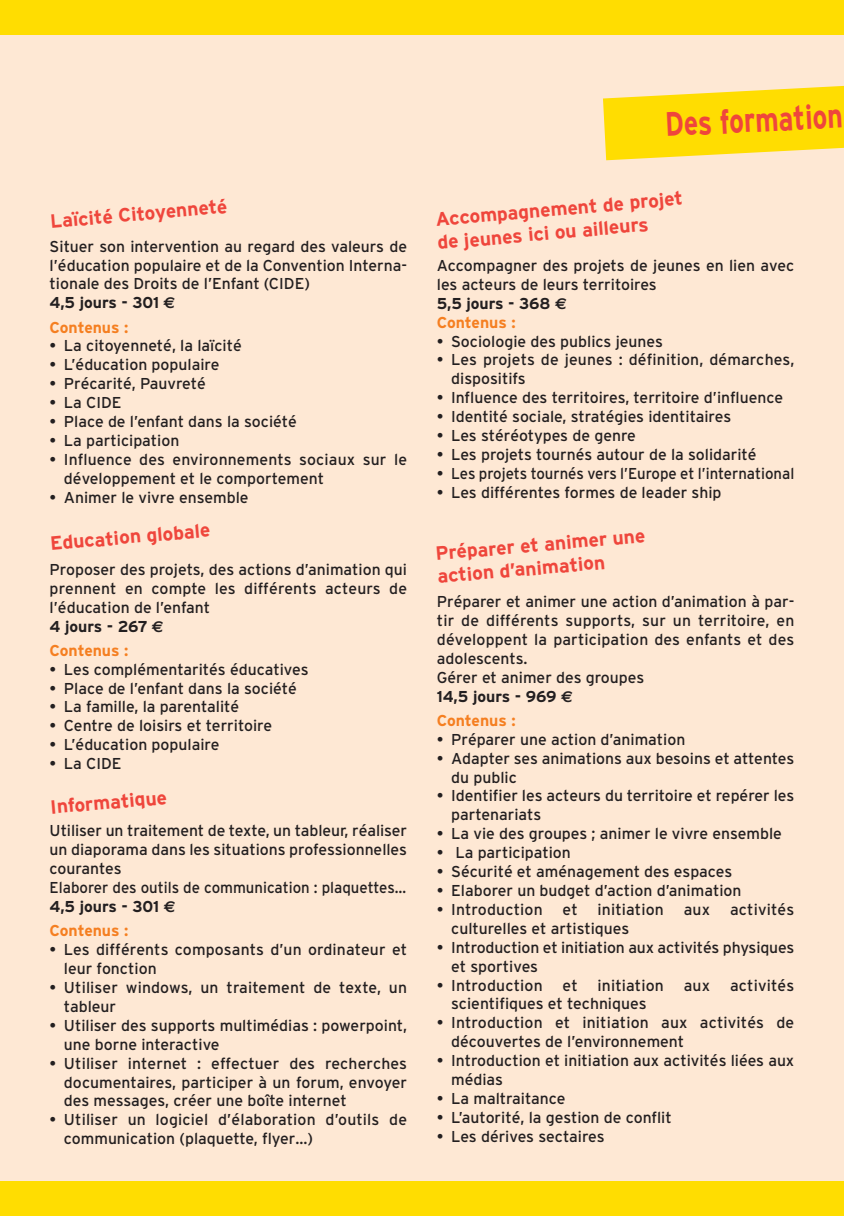
<style>
.page{position:relative;width:844px;height:1216px;background:#fff}
.page>*{position:absolute;margin:0;border:0;box-sizing:border-box;transform-origin:0 0}
.t1{font:700 33.95px "Interstate";color:#ef463c;scale:.78 1}
.t2{font:700 19.25px/23.1px "Interstate";color:#ef463c}
.t3{font:15.75px/18.9px "Interstate";color:#231f20}
.t4{font:700 15.75px "Interstate";color:#f57f21}
.s1{font-weight:700}
.s2{font-family:"Euro Sans";font-weight:700}
.s3{font-weight:700;color:#f57f21}
</style>
<div class="page">
<div style="left:0;top:25px;width:843px;height:1163px;background:#fee8d4"></div>
<div style="left:0;top:0;width:843px;height:35px;background:#ffdd01"></div>
<div style="left:0;top:1181px;width:843px;height:34px;background:#ffdd01"></div>
<svg style="left:603px;top:86px;width:240px;height:74px"></svg>
<p class="t2" style="left:49px;top:210px;width:179px;rotate:-5deg">Laïcité Citoyenneté</p>
<p class="t3" style="left:50px;top:237px;width:359px">Situer son intervention au regard des valeurs de l’éducation populaire et de la Convention Interna&shy;tionale des Droits de l’Enfant (CIDE)<br><span class="s1">4,5 jours - 301</span> <span class="s2">€</span></p>
<p class="t4" style="left:50px;top:318px;width:80px">Contenus :</p>
<p class="t3" style="left:50px;top:336px;width:194px">• La citoyenneté, la laïcité</p>
<p class="t3" style="left:50px;top:355px;width:171px">• L’éducation populaire</p>
<p class="t3" style="left:50px;top:374px;width:158px">• Précarité, Pauvreté</p>
<p class="t3" style="left:50px;top:393px;width:73px">• La CIDE</p>
<p class="t3" style="left:50px;top:412px;width:249px">• Place de l’enfant dans la société</p>
<p class="t3" style="left:50px;top:431px;width:131px">• La participation</p>
<p class="t3" style="left:64px;top:450px;width:344px;text-indent:-14px">• Influence des environnements sociaux sur le développement et le comportement</p>
<p class="t3" style="left:50px;top:488px;width:200px">• Animer le vivre ensemble</p>
<p class="t2" style="left:49px;top:532px;width:162px;rotate:-5deg">Education globale</p>
<p class="t3" style="left:50px;top:560px;width:359px">Proposer des projets, des actions d’animation qui prennent en compte les différents acteurs de l’éducation de l’enfant<br><span class="s1">4 jours - 267</span> <span class="s2">€</span></p>
<p class="t4" style="left:50px;top:641px;width:80px">Contenus :</p>
<p class="t3" style="left:50px;top:659px;width:260px">• Les complémentarités éducatives</p>
<p class="t3" style="left:50px;top:678px;width:249px">• Place de l’enfant dans la société</p>
<p class="t3" style="left:50px;top:697px;width:191px">• La famille, la parentalité</p>
<p class="t3" style="left:50px;top:716px;width:224px">• Centre de loisirs et territoire</p>
<p class="t3" style="left:50px;top:735px;width:171px">• L’éducation populaire</p>
<p class="t3" style="left:50px;top:754px;width:73px">• La CIDE</p>
<p class="t2" style="left:49px;top:795px;width:118px;rotate:-5deg">Informatique</p>
<p class="t3" style="left:50px;top:821px;width:359px">Utiliser un traitement de texte, un tableur, réaliser un diaporama dans les situations professionnelles courantes<br>Elaborer des outils de communication : plaquettes… <span class="s1">4,5 jours - 301</span> <span class="s2">€</span></p>
<p class="t4" style="left:50px;top:921px;width:80px">Contenus :</p>
<p class="t3" style="left:64px;top:940px;width:344px;text-indent:-14px">• Les différents composants d’un ordinateur et leur fonction</p>
<p class="t3" style="left:64px;top:978px;width:344px;text-indent:-14px">• Utiliser windows, un traitement de texte, un tableur</p>
<p class="t3" style="left:64px;top:1015px;width:344px;text-indent:-14px">• Utiliser des supports multimédias : powerpoint, une borne interactive</p>
<p class="t3" style="left:64px;top:1053px;width:344px;text-align:justify;text-indent:-14px">• Utiliser internet : effectuer des recherches documentaires, participer à un forum, envoyer des messages, créer une boîte internet</p>
<p class="t3" style="left:64px;top:1110px;width:344px;text-indent:-14px">• Utiliser un logiciel d’élaboration d’outils de communication (plaquette, flyer…)</p>
<h1 class="t1" style="left:664px;top:105px;width:229px;rotate:-3deg">Des formation</h1>
<p class="t2" style="left:434px;top:208px;width:250px;rotate:-5deg">Accompagnement de projet de jeunes ici ou ailleurs</p>
<p class="t3" style="left:437px;top:256px;width:359px">Accompagner des projets de jeunes en lien avec les acteurs de leurs territoires<br><span class="s1">5,5 jours - 368</span> <span class="s2">€<br></span><span class="s3">Contenus :</span></p>
<p class="t3" style="left:437px;top:331px;width:227px">• Sociologie des publics jeunes</p>
<p class="t3" style="left:451px;top:350px;width:344px;text-indent:-14px">• Les projets de jeunes : définition, démarches, dispositifs</p>
<p class="t3" style="left:437px;top:388px;width:348px">• Influence des territoires, territoire d’influence</p>
<p class="t3" style="left:437px;top:407px;width:296px">• Identité sociale, stratégies identitaires</p>
<p class="t3" style="left:437px;top:426px;width:200px">• Les stéréotypes de genre</p>
<p class="t3" style="left:437px;top:445px;width:321px">• Les projets tournés autour de la solidarité</p>
<p class="t3" style="left:437px;top:464px;width:359px">• Les projets tournés vers l’Europe et l’international</p>
<p class="t3" style="left:437px;top:483px;width:286px">• Les différentes formes de leader ship</p>
<p class="t2" style="left:434px;top:542px;width:212px;rotate:-5deg">Préparer et animer une action d’animation</p>
<p class="t3" style="left:437px;top:592px;width:359px">Préparer et animer une action d’animation à par&shy;tir de différents supports, sur un territoire, en développent la participation des enfants et des adolescents.<br>Gérer et animer des groupes<br><span class="s1">14,5 jours - 969</span> <span class="s2">€</span></p>
<p class="t4" style="left:437px;top:711px;width:80px">Contenus :</p>
<p class="t3" style="left:437px;top:729px;width:250px">• Préparer une action d’animation</p>
<p class="t3" style="left:451px;top:748px;width:344px;text-indent:-14px">• Adapter ses animations aux besoins et attentes du public</p>
<p class="t3" style="left:451px;top:786px;width:344px;text-indent:-14px">• Identifier les acteurs du territoire et repérer les partenariats</p>
<p class="t3" style="left:437px;top:824px;width:346px">• La vie des groupes ; animer le vivre ensemble</p>
<p class="t3" style="left:437px;top:843px;width:135px">• La participation</p>
<p class="t3" style="left:437px;top:862px;width:297px">• Sécurité et aménagement des espaces</p>
<p class="t3" style="left:437px;top:881px;width:306px">• Elaborer un budget d’action d’animation</p>
<p class="t3" style="left:437px;top:900px;width:107px">• Introduction</p>
<p class="t3" style="left:562px;top:900px;width:17px">et</p>
<p class="t3" style="left:597px;top:900px;width:68px">initiation</p>
<p class="t3" style="left:683px;top:900px;width:28px">aux</p>
<p class="t3" style="left:729px;top:900px;width:66px">activités</p>
<p class="t3" style="left:451px;top:918px;width:179px">culturelles et artistiques</p>
<p class="t3" style="left:451px;top:937px;width:344px;text-indent:-14px">• Introduction et initiation aux activités physiques et sportives</p>
<p class="t3" style="left:437px;top:975px;width:107px">• Introduction</p>
<p class="t3" style="left:562px;top:975px;width:17px">et</p>
<p class="t3" style="left:597px;top:975px;width:68px">initiation</p>
<p class="t3" style="left:683px;top:975px;width:28px">aux</p>
<p class="t3" style="left:729px;top:975px;width:66px">activités</p>
<p class="t3" style="left:451px;top:994px;width:197px">scientifiques et techniques</p>
<p class="t3" style="left:451px;top:1013px;width:344px;text-indent:-14px">• Introduction et initiation aux activités de découvertes de l’environnement</p>
<p class="t3" style="left:451px;top:1051px;width:344px;text-indent:-14px">• Introduction et initiation aux activités liées aux médias</p>
<p class="t3" style="left:437px;top:1089px;width:130px">• La maltraitance</p>
<p class="t3" style="left:437px;top:1107px;width:236px">• L’autorité, la gestion de conflit</p>
<p class="t3" style="left:437px;top:1126px;width:169px">• Les dérives sectaires</p>
</div>
